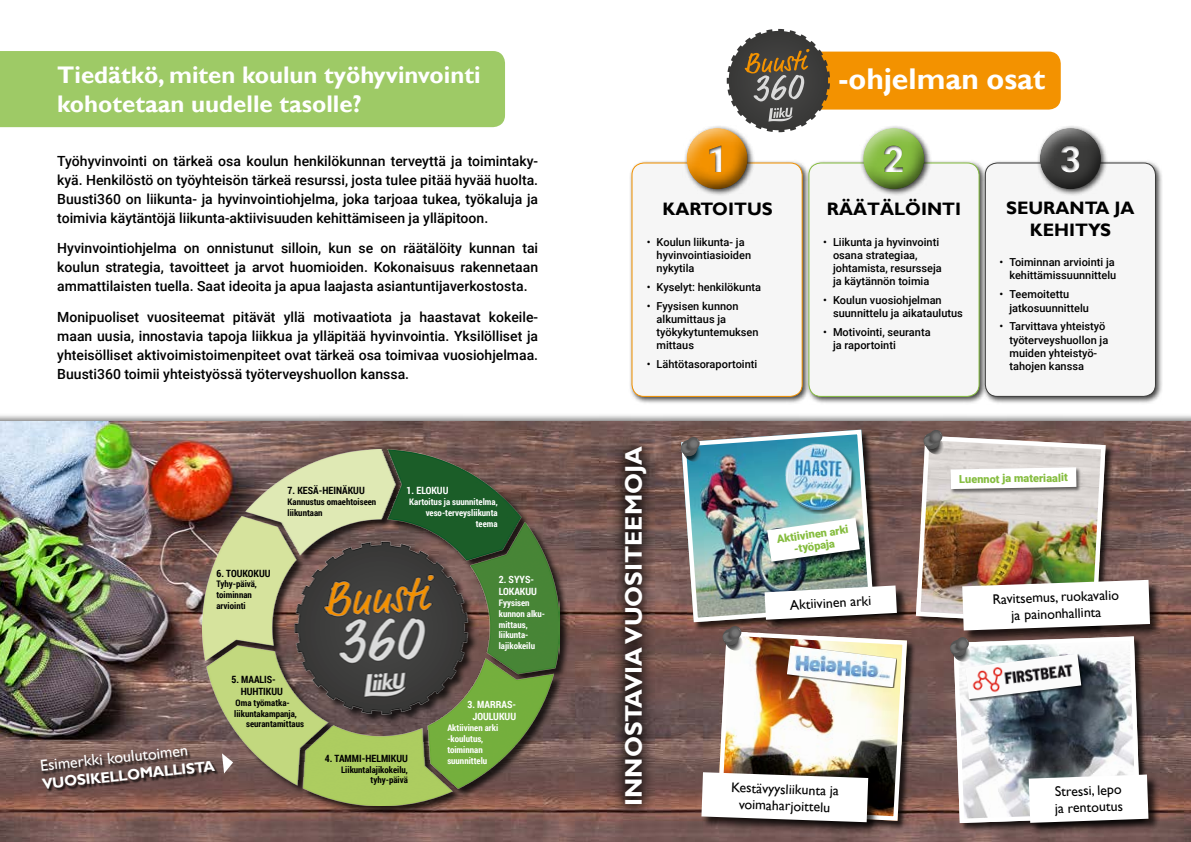
<style>
.page{position:relative;width:1191px;height:842px;background:#fff}
.page>*{position:absolute;margin:0;border:0;box-sizing:border-box;transform-origin:0 0}
.t1{font:900 36.7px "Roboto";color:#fff}
.t2{font:700 30px "Gill Sans";color:#fff}
.t3{font:700 24px "Gill Sans";color:#fff}
.t4{font:700 18px/21.6px "Gill Sans";color:#000;text-align:center}
.t5{font:16px "Gill Sans";color:#fff}
.t6{font:700 15px "Gill Sans";color:#fff}
.t7{font:500 14px/19px "Roboto";color:#000;text-align:justify}
.t8{font:13.9px/16.7px "Gill Sans";color:#000;text-align:center}
.t9{font:500 11px/13.2px "Roboto";color:#000}
.t10{font:900 11px/12px "Roboto";color:#86bd40;text-align:center}
.t11{font:700 10px/12px "Roboto Condensed";color:#000}
.t12{font:700 10px/12px "Roboto Condensed";color:#fff;text-align:center}
.t13{font:700 9px/10.8px "Roboto Condensed";color:#fff}
.t14{font:700 9px/10.8px "Roboto Condensed";color:#000}
</style>
<div class="page">
<div style="left:628px;top:159px;width:182px;height:245px;background:#000;opacity:.75"></div>
<div style="left:632px;top:163px;width:170px;height:233px;background:#f6f6f6;border-radius:12px"></div>
<div style="left:631px;top:162px;width:171px;height:235px;border:1px solid #f39200;border-radius:12px"></div>
<div style="left:805px;top:159px;width:182px;height:245px;background:#000;opacity:.75"></div>
<div style="left:809px;top:163px;width:170px;height:233px;background:#f6f6f6;border-radius:12px"></div>
<div style="left:808px;top:162px;width:171px;height:235px;border:1px solid #86bd40;border-radius:12px"></div>
<div style="left:981px;top:159px;width:182px;height:245px;background:#000;opacity:.75"></div>
<div style="left:985px;top:163px;width:170px;height:233px;background:#f6f6f6;border-radius:12px"></div>
<div style="left:984px;top:162px;width:172px;height:235px;border:1px solid #3c3c3b;border-radius:12px"></div>
<div style="left:0;top:51px;width:505px;height:76px;background:#9eca66"></div>
<div style="left:0;top:412px;width:1191px;height:430px;background:#000;opacity:.5"></div>
<img style="left:0;top:421px;width:1191px;height:421px">
<div style="left:202px;top:449px;width:368px;height:367px;background:#000;opacity:.75"></div>
<img style="left:203px;top:449px;width:356px;height:357px">
<div style="left:787px;top:52px;width:273px;height:58px;background:#f39200;border-radius:12px"></div>
<svg style="left:726px;top:29px;width:104px;height:103px"></svg>
<div style="left:683px;top:124px;width:72px;height:72px;background:#000;opacity:.75"></div>
<div style="left:686px;top:127px;width:63px;height:52px;background:#fff;opacity:.75"></div>
<div style="left:686px;top:129px;width:63px;height:61px;background:#000;opacity:.75"></div>
<div style="left:679px;top:133px;width:93px;height:51px;background:#000;opacity:.75"></div>
<div style="left:859px;top:124px;width:72px;height:72px;background:#000;opacity:.75"></div>
<div style="left:863px;top:127px;width:63px;height:52px;background:#fff;opacity:.75"></div>
<div style="left:863px;top:129px;width:63px;height:61px;background:#000;opacity:.75"></div>
<div style="left:856px;top:133px;width:93px;height:51px;background:#000;opacity:.75"></div>
<div style="left:1036px;top:124px;width:72px;height:72px;background:#000;opacity:.75"></div>
<div style="left:1039px;top:127px;width:63px;height:52px;background:#fff;opacity:.75"></div>
<div style="left:1039px;top:129px;width:63px;height:61px;background:#000;opacity:.75"></div>
<div style="left:1032px;top:133px;width:93px;height:51px;background:#000;opacity:.75"></div>
<div style="left:41px;top:749px;width:178px;height:43px;background:#000;opacity:.75"></div>
<svg style="left:222px;top:753px;width:11px;height:20px"></svg>
<div style="left:915px;top:435px;width:199px;height:199px;background:#000;opacity:.75"></div>
<img style="left:916px;top:436px;width:189px;height:189px">
<div style="left:916px;top:436px;width:189px;height:189px;border:4px solid #fff;border-radius:9px"></div>
<div style="left:949px;top:466px;width:132px;height:28px;background:#000;opacity:.55"></div>
<svg style="left:950px;top:467px;width:126px;height:22px"></svg>
<div style="left:953px;top:636px;width:196px;height:196px;background:#000;opacity:.75"></div>
<img style="left:953px;top:636px;width:182px;height:187px">
<div style="left:953px;top:636px;width:187px;height:187px;border:4px solid #fff;border-radius:6px"></div>
<div style="left:964px;top:653px;width:119px;height:48px;background:#000;opacity:.55"></div>
<img style="left:965px;top:654px;width:116px;height:45px">
<div style="left:681px;top:429px;width:201px;height:202px;background:#000;opacity:.75"></div>
<img style="left:681px;top:430px;width:193px;height:192px">
<div style="left:681px;top:430px;width:192px;height:192px;border:4px solid #fff;border-radius:12px"></div>
<div style="left:766px;top:517px;width:98px;height:49px;background:#000;opacity:.55"></div>
<svg style="left:767px;top:518px;width:93px;height:44px"></svg>
<div style="left:785px;top:443px;width:71px;height:71px;background:#000;opacity:.55"></div>
<img style="left:784px;top:443px;width:68px;height:68px">
<div style="left:717px;top:631px;width:198px;height:199px;background:#000;opacity:.75"></div>
<img style="left:717px;top:631px;width:190px;height:190px">
<div style="left:717px;top:631px;width:190px;height:190px;border:4px solid #fff;border-radius:9px"></div>
<div style="left:786px;top:645px;width:111px;height:43px;background:#000;opacity:.55"></div>
<img style="left:787px;top:646px;width:109px;height:41px">
<div style="left:609px;top:432px;width:52px;height:387px;background:#000;opacity:.85"></div>
<div style="left:764px;top:585px;width:144px;height:46px;background:#000;opacity:.75"></div>
<svg style="left:764px;top:585px;width:133px;height:35px"></svg>
<div style="left:962px;top:579px;width:199px;height:63px;background:#000;opacity:.75"></div>
<svg style="left:962px;top:580px;width:188px;height:50px"></svg>
<div style="left:1028px;top:774px;width:132px;height:61px;background:#000;opacity:.75"></div>
<svg style="left:1028px;top:774px;width:120px;height:49px"></svg>
<div style="left:701px;top:772px;width:178px;height:62px;background:#000;opacity:.75"></div>
<svg style="left:701px;top:772px;width:167px;height:50px"></svg>
<svg style="left:679px;top:437px;width:22px;height:24px"></svg>
<svg style="left:922px;top:430px;width:22px;height:24px"></svg>
<svg style="left:722px;top:626px;width:22px;height:24px"></svg>
<svg style="left:949px;top:637px;width:21px;height:25px"></svg>
<h3 class="t3" style="left:57px;top:60px;width:425px">Tiedätkö, miten koulun työhyvinvointi</h3>
<h2 class="t2" style="left:838px;top:61px;width:208px">-ohjelman osat</h2>
<h3 class="t3" style="left:57px;top:89px;width:306px">kohotetaan uudelle tasolle?</h3>
<p class="t7" style="left:57px;top:151px;width:482px">Työhyvinvointi on tärkeä osa koulun henkilökunnan terveyttä ja toimintaky-</p>
<h1 class="t1" style="left:706px;top:134px;width:23px">1</h1>
<h1 class="t1" style="left:883px;top:134px;width:23px">2</h1>
<h1 class="t1" style="left:1059px;top:134px;width:23px">3</h1>
<p class="t7" style="left:57px;top:170px;width:482px">kyä. Henkilöstö on työyhteisön tärkeä resurssi, josta tulee pitää hyvää huolta.<br>Buusti360 on liikunta- ja hyvinvointiohjelma, joka tarjoaa tukea, työkaluja ja toimivia käytäntöjä liikunta-aktiivisuuden kehittämiseen ja ylläpitoon.</p>
<p class="t7" style="left:57px;top:238px;width:482px">Hyvinvointiohjelma on onnistunut silloin, kun se on räätälöity kunnan tai koulun strategia, tavoitteet ja arvot huomioiden. Kokonaisuus rakennetaan ammattilaisten tuella. Saat ideoita ja apua laajasta asiantuntijaverkostosta.</p>
<p class="t7" style="left:57px;top:307px;width:482px">Monipuoliset vuositeemat pitävät yllä motivaatiota ja haastavat kokeile&shy;maan uusia, innostavia tapoja liikkua ja ylläpitää hyvinvointia. Yksilölliset ja yhteisölliset aktivoimistoimenpiteet ovat tärkeä osa toimivaa vuosiohjelmaa.<br>Buusti360 toimii yhteistyössä työterveyshuollon kanssa.</p>
<p class="t4" style="left:827px;top:199px;width:136px">RÄÄTÄLÖINTI</p>
<p class="t9" style="left:833px;top:235px;width:110px;text-indent:-10px">• Liikunta ja hyvinvointi osana strategiaa, johtamista, resursseja ja käytännön toimia</p>
<p class="t9" style="left:833px;top:293px;width:131px;text-indent:-10px">• Koulun vuosiohjelman suunnittelu ja aikataulutus</p>
<p class="t9" style="left:833px;top:325px;width:99px;text-indent:-10px">• Motivointi, seuranta ja raportointi</p>
<p class="t4" style="left:1006px;top:198px;width:130px">SEURANTA JA<br>KEHITYS</p>
<p class="t9" style="left:999px;top:255px;width:118px;text-align:right">• Toiminnan arviointi ja kehittämissuunnittelu</p>
<p class="t9" style="left:1009px;top:287px;width:81px;text-indent:-10px">• Teemoitettu jatkosuunnittelu</p>
<p class="t9" style="left:1009px;top:319px;width:100px;text-indent:-10px">• Tarvittava yhteistyö työterveyshuollon ja muiden yhteistyö&shy;tahojen kanssa</p>
<p class="t4" style="left:662px;top:199px;width:112px">KARTOITUS</p>
<p class="t9" style="left:656px;top:235px;width:96px;text-indent:-10px">• Koulun liikunta- ja hyvinvointiasioiden nykytila</p>
<p class="t9" style="left:646px;top:280px;width:116px">• Kyselyt: henkilökunta</p>
<p class="t9" style="left:656px;top:299px;width:103px;text-indent:-10px">• Fyysisen kunnon alkumittaus ja työkykytuntemuksen mittaus</p>
<p class="t9" style="left:646px;top:357px;width:112px">• Lähtötasoraportointi</p>
<p class="t11" style="left:287px;top:484px;width:79px">7. KESÄ-HEINÄKUU</p>
<p class="t14" style="left:287px;top:496px;width:90px">Kannustus omaehtoiseen liikuntaan</p>
<p class="t11" style="left:216px;top:566px;width:56px">6. TOUKOKUU</p>
<p class="t14" style="left:216px;top:578px;width:42px">Tyhy-päivä, toiminnan arviointi</p>
<p class="t12" style="left:406px;top:484px;width:43px">1. ELOKUU</p>
<p class="t13" style="left:409px;top:496px;width:90px;text-align:right">Kartoitus ja suunnitelma, veso-terveysliikunta teema</p>
<p class="t12" style="left:499px;top:573px;width:40px;text-align:left">2. SYYS-<br>LOKAKUU</p>
<p class="t13" style="left:499px;top:597px;width:48px">Fyysisen kunnon alku&shy;mittaus, liikunta&shy;lajikokeilu</p>
<p class="t5" style="left:39px;top:756px;width:150px;rotate:-6deg">Esimerkki koulutoimen</p>
<p class="t6" style="left:41px;top:775px;width:175px;rotate:-6deg">VUOSIKELLOMALLISTA</p>
<p class="t11" style="left:241px;top:673px;width:44px;text-indent:-9px">5. MAALIS-<br>HUHTIKUU</p>
<p class="t14" style="left:236px;top:697px;width:56px">Oma työmatka-</p>
<p class="t14" style="left:234px;top:708px;width:64px">liikuntakampanja,</p>
<p class="t14" style="left:246px;top:718px;width:59px">seurantamittaus</p>
<p class="t11" style="left:325px;top:752px;width:85px">4. TAMMI-HELMIKUU</p>
<p class="t14" style="left:341px;top:764px;width:68px;text-align:right">Liikuntalajikokeilu, tyhy-päivä</p>
<p class="t12" style="left:467px;top:698px;width:50px">3. MARRAS-<br>JOULUKUU</p>
<p class="t13" style="left:447px;top:722px;width:52px">Aktiivinen arki -koulutus, toiminnan suunnittelu</p>
<h3 class="t3" style="left:619px;top:806px;width:361px;rotate:-90deg">INNOSTAVIA VUOSITEEMOJA</h3>
<p class="t10" style="left:776px;top:533px;width:74px;rotate:-8deg">Aktiivinen arki -työpaja</p>
<p class="t10" style="left:959px;top:473px;width:110px;rotate:-1deg">Luennot ja materiaalit</p>
<p class="t8" style="left:789px;top:597px;width:83px;rotate:-3deg">Aktiivinen arki</p>
<p class="t8" style="left:992px;top:591px;width:128px;rotate:-2deg">Ravitsemus, ruokavalio ja painonhallinta</p>
<p class="t8" style="left:731px;top:779px;width:109px;rotate:2deg">Kestävyysliikunta ja voimaharjoittelu</p>
<p class="t8" style="left:1054px;top:783px;width:69px;text-align:left;rotate:-2deg">Stressi, lepo ja rentoutus</p>
</div>
